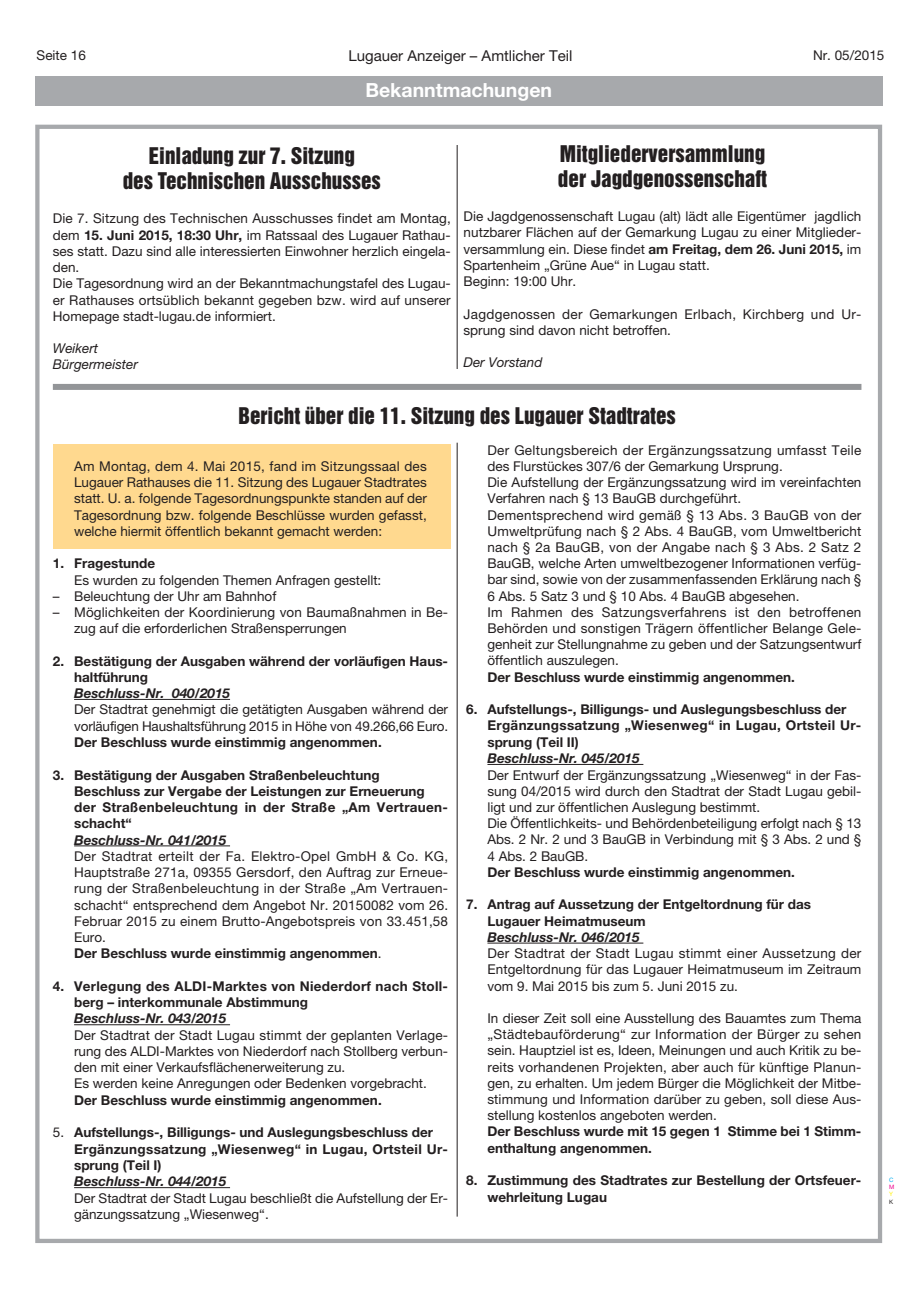
<style>
.page{position:relative;width:915px;height:1297px;background:#fff}
.page>*{position:absolute;margin:0;border:0;box-sizing:border-box;transform-origin:0 0}
.t1{font:21px/25.2px "Helvetica Inserat";color:#231f20;text-align:center}
.t2{font:700 19.5px "Helvetica Neue";color:#fff}
.t3{font:15px "Helvetica Neue";color:#231f20}
.t4{font:13.5px/16.2px "Helvetica Neue";color:#231f20}
.t5{font:700 13.5px/16.2px "Helvetica Neue";color:#231f20}
.t6{font:italic 700 13.5px "Helvetica Neue";color:#231f20}
.t7{font:13.5px/16.2px "Helvetica Neue";letter-spacing:.02em;color:#231f20}
.t8{font:700 13.5px/16.2px "Helvetica Neue";letter-spacing:.02em;color:#231f20}
.t9{font:italic 13.5px/16.2px "Helvetica Neue";color:#231f20}
.t10{font:6px "Helvetica Neue";color:#00adef}
.t11{font:6px "Helvetica Neue";color:#ec008c}
.t12{font:6px "Helvetica Neue";color:#fff200}
.t13{font:6px "Helvetica Neue";color:#231f20}
.s1{font-weight:700}
.s2{font-weight:400}
</style>
<div class="page">
<div style="left:53px;top:445px;width:397px;height:104px;background:#ffd98f"></div>
<div style="left:35px;top:76px;width:846px;height:30px;background:#a7a9ac"></div>
<div style="left:35px;top:125px;width:846px;height:1118px;border:4px solid #a7a9ac"></div>
<hr style="left:456px;top:145px;width:1px;height:224px;background:#231f20">
<hr style="left:74px;top:699px;width:156px;height:1px;background:#231f20">
<hr style="left:74px;top:845px;width:156px;height:1px;background:#231f20">
<hr style="left:74px;top:1024px;width:156px;height:1px;background:#231f20">
<hr style="left:74px;top:1187px;width:156px;height:1px;background:#231f20">
<hr style="left:487px;top:764px;width:156px;height:1px;background:#231f20">
<hr style="left:487px;top:943px;width:156px;height:1px;background:#231f20">
<div style="left:53px;top:384px;width:808px;height:6px;background:#939598"></div>
<hr style="left:456px;top:443px;width:1px;height:773px;background:#231f20">
<p class="t4" style="left:37px;top:48px;width:51px">Seite 16</p>
<p class="t3" style="left:348px;top:50px;width:225px">Lugauer Anzeiger – Amtlicher Teil</p>
<p class="t4" style="left:812px;top:48px;width:73px">Nr. 05/2015</p>
<h2 class="t2" style="left:365px;top:83px;width:188px">Bekanntmachungen</h2>
<h1 class="t1" style="left:123px;top:144px;width:259px">Einladung zur 7. Sitzung<br>des Technischen Ausschusses</h1>
<p class="t4" style="left:53px;top:212px;width:399px">Die 7. Sitzung des Technischen Ausschusses findet am Montag, dem <span class="s1">15. Juni 2015, 18:30 Uhr,</span> im Ratssaal des Lugauer Rathau&shy;ses statt. Dazu sind alle interessierten Einwohner herzlich eingela&shy;den.<br>Die Tagesordnung wird an der Bekanntmachungstafel des Lugau&shy;er Rathauses ortsüblich bekannt gegeben bzw. wird auf unserer Homepage stadt-lugau.de informiert.</p>
<p class="t9" style="left:53px;top:342px;width:86px">Weikert<br>Bürgermeister</p>
<h1 class="t1" style="left:557px;top:142px;width:210px;text-align:left">Mitgliederversammlung der Jagdgenossenschaft</h1>
<p class="t4" style="left:463px;top:210px;width:399px">Die Jagdgenossenschaft Lugau (alt) lädt alle Eigentümer jagdlich nutzbarer Flächen auf der Gemarkung Lugau zu einer Mitglieder&shy;versammlung ein. Diese findet <span class="s1">am Freitag, dem 26. Juni 2015,</span> im Spartenheim „Grüne Aue“ in Lugau statt.<br>Beginn: 19:00 Uhr.</p>
<p class="t7" style="left:463px;top:307px;width:399px">Jagdgenossen der Gemarkungen Erlbach, Kirchberg und Ur&shy;sprung sind davon nicht betroffen.</p>
<p class="t9" style="left:463px;top:356px;width:80px">Der Vorstand</p>
<h1 class="t1" style="left:238px;top:404px;width:439px">Bericht über die 11. Sitzung des Lugauer Stadtrates</h1>
<p class="t4" style="left:74px;top:459px;width:354px;text-align:justify">Am Montag, dem 4. Mai 2015, fand im Sitzungssaal des Lugauer Rathauses die 11. Sitzung des Lugauer Stadtrates statt. U. a. folgende Tagesordnungspunkte standen auf der Tagesordnung bzw. folgende Beschlüsse wurden gefasst, welche hiermit öffentlich bekannt gemacht werden:</p>
<p class="t5" style="left:53px;top:556px;width:104px">1. Fragestunde</p>
<p class="t4" style="left:74px;top:573px;width:308px">Es wurden zu folgenden Themen Anfragen gestellt:</p>
<p class="t4" style="left:53px;top:589px;width:225px">– Beleuchtung der Uhr am Bahnhof</p>
<p class="t4" style="left:74px;top:605px;width:375px;text-indent:-21px">– Möglichkeiten der Koordinierung von Baumaßnahmen in Be&shy;zug auf die erforderlichen Straßensperrungen</p>
<p class="t5" style="left:74px;top:654px;width:375px;text-indent:-21px">2. Bestätigung der Ausgaben während der vorläufigen Haus&shy;haltführung</p>
<p class="t6" style="left:74px;top:688px;width:157px">Beschluss-Nr. 040/2015</p>
<p class="t4" style="left:74px;top:703px;width:375px">Der Stadtrat genehmigt die getätigten Ausgaben während der vorläufigen Haushaltsführung 2015 in Höhe von 49.266,66 Euro.</p>
<p class="t5" style="left:74px;top:735px;width:309px">Der Beschluss wurde einstimmig angenommen.</p>
<p class="t5" style="left:74px;top:768px;width:375px;text-indent:-21px">3. Bestätigung der Ausgaben Straßenbeleuchtung Beschluss zur Vergabe der Leistungen zur Erneuerung der Straßenbeleuchtung in der Straße „Am Vertrauen&shy;schacht“</p>
<p class="t6" style="left:74px;top:835px;width:154px">Beschluss-Nr. 041/2015</p>
<p class="t4" style="left:74px;top:849px;width:375px">Der Stadtrat erteilt der Fa. Elektro-Opel GmbH &amp; Co. KG, Hauptstraße 271a, 09355 Gersdorf, den Auftrag zur Erneue&shy;rung der Straßenbeleuchtung in der Straße „Am Vertrauen&shy;schacht“ entsprechend dem Angebot Nr. 20150082 vom 26.<br>Februar 2015 zu einem Brutto-Angebotspreis von 33.451,58<br>Euro.<br><span class="s1">Der Beschluss wurde einstimmig angenommen</span>.</p>
<p class="t8" style="left:74px;top:979px;width:375px;text-indent:-21px">4. Verlegung des ALDI-Marktes von Niederdorf nach Stoll&shy;berg – interkommunale Abstimmung</p>
<p class="t6" style="left:74px;top:1014px;width:154px">Beschluss-Nr. 043/2015</p>
<p class="t4" style="left:74px;top:1028px;width:375px">Der Stadtrat der Stadt Lugau stimmt der geplanten Verlage&shy;rung des ALDI-Marktes von Niederdorf nach Stollberg verbun&shy;den mit einer Verkaufsflächenerweiterung zu.<br>Es werden keine Anregungen oder Bedenken vorgebracht.</p>
<p class="t5" style="left:74px;top:1093px;width:309px">Der Beschluss wurde einstimmig angenommen.</p>
<p class="t5" style="left:74px;top:1125px;width:375px;text-indent:-21px"><span class="s2">5.</span> Aufstellungs-, Billigungs- und Auslegungsbeschluss der<br>Ergänzungssatzung „Wiesenweg“ in Lugau, Ortsteil Ur&shy;sprung (Teil I)</p>
<p class="t6" style="left:74px;top:1177px;width:154px">Beschluss-Nr. 044/2015</p>
<p class="t4" style="left:74px;top:1191px;width:375px">Der Stadtrat der Stadt Lugau beschließt die Aufstellung der Er&shy;gänzungssatzung „Wiesenweg“.</p>
<p class="t4" style="left:487px;top:443px;width:375px">Der Geltungsbereich der Ergänzungssatzung umfasst Teile des Flurstückes 307/6 der Gemarkung Ursprung.<br>Die Aufstellung der Ergänzungssatzung wird im vereinfachten Verfahren nach § 13 BauGB durchgeführt.<br>Dementsprechend wird gemäß § 13 Abs. 3 BauGB von der Umweltprüfung nach § 2 Abs. 4 BauGB, vom Umweltbericht nach § 2a BauGB, von der Angabe nach § 3 Abs. 2 Satz 2<br>BauGB, welche Arten umweltbezogener Informationen verfüg&shy;bar sind, sowie von der zusammenfassenden Erklärung nach § 6 Abs. 5 Satz 3 und § 10 Abs. 4 BauGB abgesehen.<br>Im Rahmen des Satzungsverfahrens ist den betroffenen Behörden und sonstigen Trägern öffentlicher Belange Gele&shy;genheit zur Stellungnahme zu geben und der Satzungsentwurf öffentlich auszulegen.</p>
<p class="t5" style="left:487px;top:670px;width:309px">Der Beschluss wurde einstimmig angenommen.</p>
<p class="t5" style="left:487px;top:702px;width:375px;text-indent:-21px">6. Aufstellungs-, Billigungs- und Auslegungsbeschluss der<br>Ergänzungssatzung „Wiesenweg“ in Lugau, Ortsteil Ur&shy;sprung (Teil II)</p>
<p class="t6" style="left:487px;top:753px;width:154px">Beschluss-Nr. 045/2015</p>
<p class="t4" style="left:487px;top:768px;width:375px">Der Entwurf der Ergänzungssatzung „Wiesenweg“ in der Fas&shy;sung 04/2015 wird durch den Stadtrat der Stadt Lugau gebil&shy;ligt und zur öffentlichen Auslegung bestimmt.<br>Die Öffentlichkeits- und Behördenbeteiligung erfolgt nach § 13<br>Abs. 2 Nr. 2 und 3 BauGB in Verbindung mit § 3 Abs. 2 und § 4 Abs. 2 BauGB.</p>
<p class="t5" style="left:487px;top:865px;width:309px">Der Beschluss wurde einstimmig angenommen.</p>
<p class="t5" style="left:487px;top:898px;width:325px;text-indent:-21px">7. Antrag auf Aussetzung der Entgeltordnung für das<br>Lugauer Heimatmuseum</p>
<p class="t6" style="left:487px;top:932px;width:154px">Beschluss-Nr. 046/2015</p>
<p class="t4" style="left:487px;top:946px;width:375px;text-align:justify">Der Stadtrat der Stadt Lugau stimmt einer Aussetzung der Entgeltordnung für das Lugauer Heimatmuseum im Zeitraum vom 9. Mai 2015 bis zum 5. Juni 2015 zu.</p>
<p class="t4" style="left:487px;top:1011px;width:375px;text-align:justify">In dieser Zeit soll eine Ausstellung des Bauamtes zum Thema „Städtebauförderung“ zur Information der Bürger zu sehen sein. Hauptziel ist es, Ideen, Meinungen und auch Kritik zu be&shy;reits vorhandenen Projekten, aber auch für künftige Planun&shy;gen, zu erhalten. Um jedem Bürger die Möglichkeit der Mitbe&shy;stimmung und Information darüber zu geben, soll diese Aus&shy;stellung kostenlos angeboten werden.</p>
<p class="t5" style="left:487px;top:1124px;width:375px">Der Beschluss wurde mit 15 gegen 1 Stimme bei 1 Stimm&shy;enthaltung angenommen.</p>
<p class="t5" style="left:487px;top:1174px;width:375px;text-indent:-21px">8. Zustimmung des Stadtrates zur Bestellung der Ortsfeuer&shy;wehrleitung Lugau</p>
<p class="t10" style="left:888px;top:1178px;width:6px">C</p>
<p class="t11" style="left:888px;top:1185px;width:7px">M</p>
<p class="t12" style="left:888px;top:1192px;width:5px">Y</p>
<p class="t13" style="left:888px;top:1199px;width:6px">K</p>
</div>
